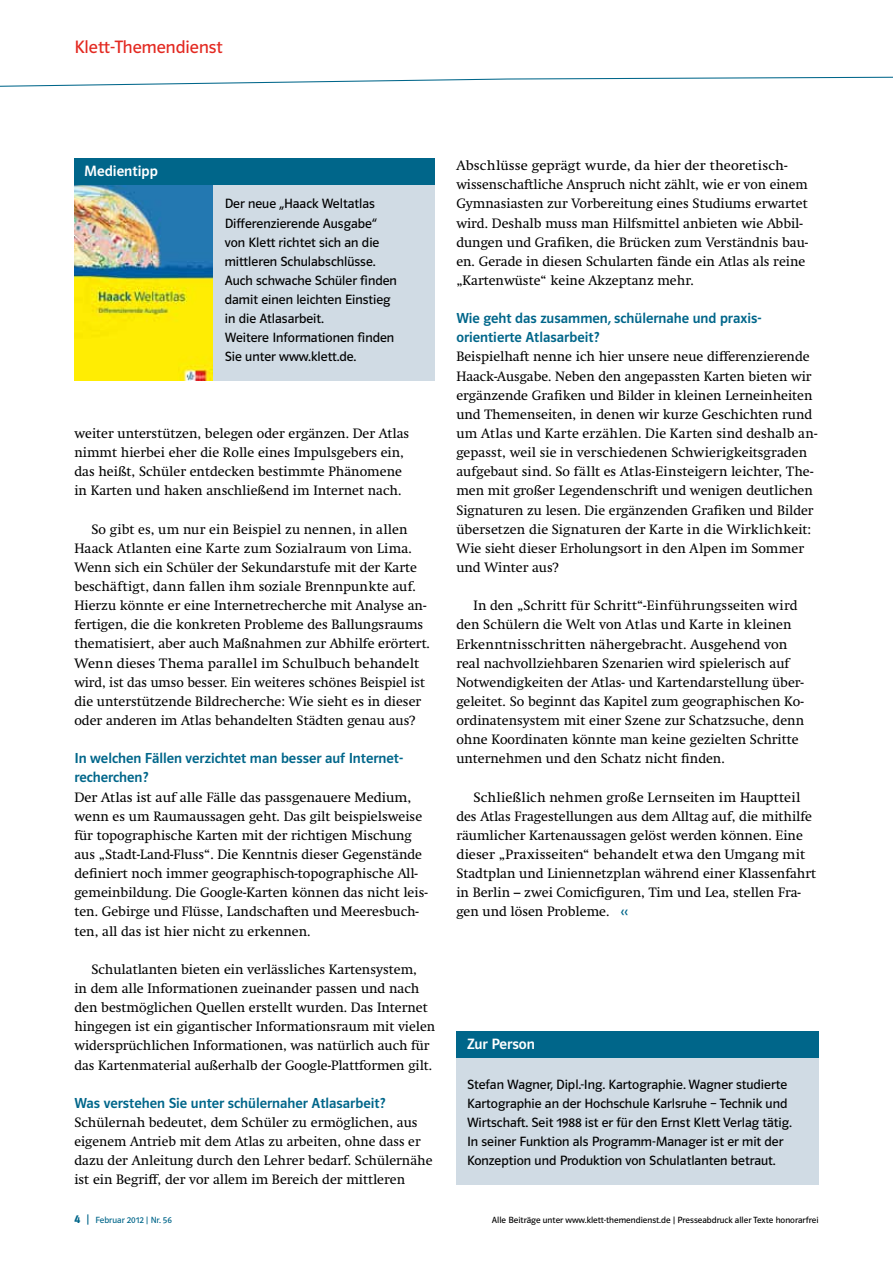
<style>
.page{position:relative;width:893px;height:1263px;background:#fff}
.page>*{position:absolute;margin:0;border:0;box-sizing:border-box;transform-origin:0 0}
.t1{font:18px "Polo ST11 K Buch";color:#e32921}
.t2{font:15px/19.2px "Polo 22 K Krftg";color:#00668a}
.t3{font:15px "Polo ST11 K Krftg";color:#fff}
.t4{font:13.5px/19.2px "Klett Swift";color:#000}
.t5{font:13.5px/19.2px "Polo ST11 K Buch";color:#000}
.t6{font:9px "Polo ST11 K Buch";color:#000}
.t7{font:9px "Polo ST11 K Buch";color:#00668a}
.s1{font-weight:800;color:#00668a}
.s2{font-family:"Polo ST11 K Hfett";font-size:12px}
.s3{font-size:12px}
</style>
<div class="page">
<svg style="left:0;top:76px;width:893px;height:11px"></svg>
<div style="left:456px;top:1044px;width:363px;height:140px;background:#d0dbe4"></div>
<div style="left:456px;top:1031px;width:363px;height:26px;background:#00668a"></div>
<div style="left:74px;top:159px;width:361px;height:222px;background:#d0dbe4"></div>
<img style="left:74px;top:185px;width:138px;height:196px">
<div style="left:74px;top:159px;width:361px;height:26px;background:#00668a"></div>
<h1 class="t1" style="left:74px;top:37px;width:150px">Klett-Themendienst</h1>
<p class="t3" style="left:84px;top:163px;width:75px">Medientipp</p>
<p class="t5" style="left:225px;top:194px;width:174px">Der neue „Haack Weltatlas<br>Differenzierende Ausgabe“ von Klett richtet sich an die mittleren Schulabschlüsse.<br>Auch schwache Schüler finden damit einen leichten Einstieg in die Atlasarbeit.<br>Weitere Informationen finden<br>Sie unter www.klett.de.</p>
<p class="t4" style="left:74px;top:424px;width:336px">weiter unterstützen, belegen oder ergänzen. Der Atlas nimmt hierbei eher die Rolle eines Impulsgebers ein, das heißt, Schüler entdecken bestimmte Phänomene in Karten und haken anschließend im Internet nach.</p>
<p class="t4" style="left:74px;top:520px;width:357px;text-indent:17px">So gibt es, um nur ein Beispiel zu nennen, in allen Haack Atlanten eine Karte zum Sozialraum von Lima.<br>Wenn sich ein Schüler der Sekundarstufe mit der Karte beschäftigt, dann fallen ihm soziale Brennpunkte auf.<br>Hierzu könnte er eine Internetrecherche mit Analyse an&shy;fertigen, die die konkreten Probleme des Ballungsraums thematisiert, aber auch Maßnahmen zur Abhilfe erörtert.<br>Wenn dieses Thema parallel im Schulbuch behandelt wird, ist das umso besser. Ein weiteres schönes Beispiel ist die unterstützende Bildrecherche: Wie sieht es in dieser oder anderen im Atlas behandelten Städten genau aus?</p>
<p class="t2" style="left:74px;top:749px;width:330px">In welchen Fällen verzichtet man besser auf Internet&shy;recherchen?</p>
<p class="t4" style="left:74px;top:787px;width:355px">Der Atlas ist auf alle Fälle das passgenauere Medium, wenn es um Raumaussagen geht. Das gilt beispielsweise für topographische Karten mit der richtigen Mischung aus „Stadt-Land-Fluss“. Die Kenntnis dieser Gegenstände definiert noch immer geographisch-topographische All&shy;gemeinbildung. Die Google-Karten können das nicht leis&shy;ten. Gebirge und Flüsse, Landschaften und Meeresbuch&shy;ten, all das ist hier nicht zu erkennen.</p>
<p class="t4" style="left:74px;top:960px;width:362px;text-indent:17px">Schulatlanten bieten ein verlässliches Kartensystem,<br>in dem alle Informationen zueinander passen und nach den bestmöglichen Quellen erstellt wurden. Das Internet hingegen ist ein gigantischer Informationsraum mit vielen widersprüchlichen Informationen, was natürlich auch für das Kartenmaterial außerhalb der Google-Plattformen gilt.</p>
<p class="t2" style="left:74px;top:1093px;width:313px">Was verstehen Sie unter schülernaher Atlasarbeit?</p>
<p class="t4" style="left:74px;top:1113px;width:360px">Schülernah bedeutet, dem Schüler zu ermöglichen, aus eigenem Antrieb mit dem Atlas zu arbeiten, ohne dass er dazu der Anleitung durch den Lehrer bedarf. Schülernähe ist ein Begriff, der vor allem im Bereich der mittleren</p>
<p class="t4" style="left:456px;top:156px;width:353px">Abschlüsse geprägt wurde, da hier der theoretisch&shy;wissenschaftliche Anspruch nicht zählt, wie er von einem Gymnasiasten zur Vorbereitung eines Studiums erwartet wird. Deshalb muss man Hilfsmittel anbieten wie Abbil&shy;dungen und Grafiken, die Brücken zum Verständnis bau&shy;en. Gerade in diesen Schularten fände ein Atlas als reine „Kartenwüste“ keine Akzeptanz mehr.</p>
<p class="t2" style="left:456px;top:309px;width:306px">Wie geht das zusammen, schülernahe und praxis&shy;orientierte Atlasarbeit?</p>
<p class="t4" style="left:456px;top:347px;width:363px">Beispielhaft nenne ich hier unsere neue differenzierende Haack-Ausgabe. Neben den angepassten Karten bieten wir ergänzende Grafiken und Bilder in kleinen Lerneinheiten und Themenseiten, in denen wir kurze Geschichten rund um Atlas und Karte erzählen. Die Karten sind deshalb an&shy;gepasst, weil sie in verschiedenen Schwierigkeitsgraden aufgebaut sind. So fällt es Atlas-Einsteigern leichter, The&shy;men mit großer Legendenschrift und wenigen deutlichen Signaturen zu lesen. Die ergänzenden Grafiken und Bilder übersetzen die Signaturen der Karte in die Wirklichkeit:<br>Wie sieht dieser Erholungsort in den Alpen im Sommer und Winter aus?</p>
<p class="t4" style="left:456px;top:596px;width:349px;text-indent:17px">In den „Schritt für Schritt“-Einführungsseiten wird den Schülern die Welt von Atlas und Karte in kleinen Erkenntnisschritten nähergebracht. Ausgehend von real nachvollziehbaren Szenarien wird spielerisch auf Notwendigkeiten der Atlas- und Kartendarstellung über&shy;geleitet. So beginnt das Kapitel zum geographischen Ko&shy;ordinatensystem mit einer Szene zur Schatzsuche, denn ohne Koordinaten könnte man keine gezielten Schritte unternehmen und den Schatz nicht finden.</p>
<p class="t4" style="left:456px;top:787px;width:361px;text-indent:17px">Schließlich nehmen große Lernseiten im Hauptteil des Atlas Fragestellungen aus dem Alltag auf, die mithilfe räumlicher Kartenaussagen gelöst werden können. Eine dieser „Praxisseiten“ behandelt etwa den Umgang mit Stadtplan und Liniennetzplan während einer Klassenfahrt in Berlin – zwei Comicfiguren, Tim und Lea, stellen Fra&shy;gen und lösen Probleme. <span class="s1">‹‹</span></p>
<p class="t3" style="left:467px;top:1035px;width:70px">Zur Person</p>
<p class="t5" style="left:467px;top:1075px;width:326px">Stefan Wagner, Dipl.-Ing. Kartographie. Wagner studierte Kartographie an der Hochschule Karlsruhe – Technik und Wirtschaft. Seit 1988 ist er für den Ernst Klett Verlag tätig.<br>In seiner Funktion als Programm-Manager ist er mit der Konzeption und Produktion von Schulatlanten betraut.</p>
<p class="t7" style="left:74px;top:1215px;width:99px"><span class="s2">4</span> <span class="s3">|</span> Februar 2012 | Nr. 56</p>
<p class="t6" style="left:492px;top:1215px;width:328px">Alle Beiträge unter www.klett-themendienst.de | Presseabdruck aller Texte honorarfrei</p>
</div>
